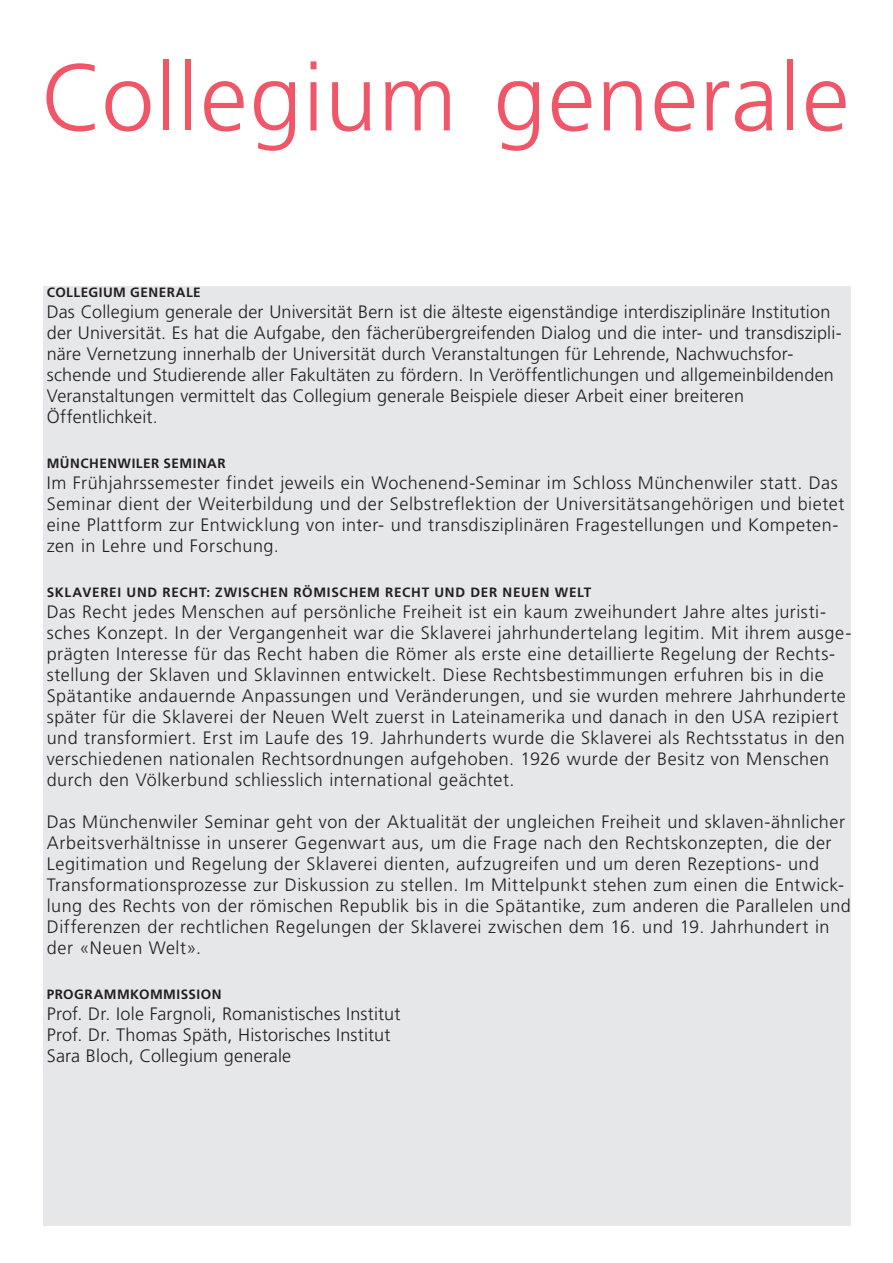
<style>
.page{position:relative;width:893px;height:1263px;background:#fff}
.page>*{position:absolute;margin:0;border:0;box-sizing:border-box;transform-origin:0 0}
.t1{font:300 94.5px "Frutiger LT Std";letter-spacing:.015em;color:#f05568}
.t2{font:300 18px/21px "Frutiger LT Std";letter-spacing:.03em;color:#231f20}
.t3{font:300 18px/21px "Frutiger LT Std";letter-spacing:.01em;color:#231f20}
.t4{font:700 13.5px "Frutiger LT Std";letter-spacing:.05em;color:#231f20}
</style>
<div class="page">
<div style="left:43px;top:286px;width:808px;height:940px;background:#e6e7e9"></div>
<h1 class="t1" style="left:41px;top:44px;width:810px">Collegium generale</h1>
<p class="t4" style="left:47px;top:285px;width:155px">COLLEGIUM GENERALE</p>
<p class="t3" style="left:47px;top:302px;width:796px">Das Collegium generale der Universität Bern ist die älteste eigenständige interdisziplinäre I nstitution der Universität. Es hat die Aufgabe, den fächerübergreifenden Dialog und die inter- und transdiszipli&shy;näre Vernetzung innerhalb der Universität durch Veranstaltungen für Lehrende, Nachwuchsfor&shy;schende und Studierende aller Fakultäten zu fördern. I n Veröffentlichungen und allgemeinbildenden Veranstaltungen vermittelt das Collegium generale Beispiele dieser Arbeit einer breiteren Öffentlichkeit.</p>
<p class="t4" style="left:47px;top:456px;width:34px">MÜNCHENWILER</p>
<p class="t4" style="left:164px;top:456px;width:18px">SEMINAR</p>
<p class="t2" style="left:47px;top:473px;width:799px">I m Frühjahrssemester findet jeweils ein Wochenend-Seminar im Schloss Münchenwiler statt. Das Seminar dient der Weiterbildung und der Selbstreflektion der Universitätsangehörigen und bietet eine Plattform zur Entwicklung von inter- und transdisziplinären Fragestellungen und Kompeten&shy;zen in Lehre und Forschung.</p>
<p class="t4" style="left:47px;top:585px;width:546px">SKLAVEREI UND RECHT: ZWISCHEN RÖMISCHEM RECHT UND DER NEUEN WELT</p>
<p class="t2" style="left:47px;top:602px;width:806px">Das Recht jedes Menschen auf persönliche Freiheit ist ein kaum zweihundert Jahre altes juristi&shy;sches Konzept. I n der Vergangenheit war die Sklaverei jahrhundertelang legitim. Mit ihrem ausge&shy;prägten I nteresse für das Recht haben die Römer als erste eine detaillierte Regelung der Rechts&shy;stellung der Sklaven und Sklavinnen entwickelt. Diese Rechtsbestimmungen erfuhren bis in die Spätantike andauernde Anpassungen und Veränderungen, und sie wurden mehrere Jahrhunderte später für die Sklaverei der Neuen Welt zuerst in Lateinamerika und danach in den USA rezipiert und transformiert. Erst im Laufe des 19. Jahrhunderts wurde die Sklaverei als Rechtsstatus in den verschiedenen nationalen Rechtsordnungen aufgehoben. 1926 wurde der Besitz von Menschen durch den Völkerbund schliesslich international geächtet.</p>
<p class="t2" style="left:47px;top:812px;width:806px">Das Münchenwiler Seminar geht von der Aktualität der ungleichen Freiheit und sklaven-ähnlicher Arbeitsverhältnisse in unserer Gegenwart aus, um die Frage nach den Rechtskonzepten, die der Legitimation und Regelung der Sklaverei dienten, aufzugreifen und um deren Rezeptions- und Transformationsprozesse zur Diskussion zu stellen. I m Mittelpunkt stehen zum einen die Entwick&shy;lung des Rechts von der römischen Republik bis in die Spätantike, zum anderen die Parallelen und Differenzen der rechtlichen Regelungen der Sklaverei zwischen dem 16. und 19. Jahrhundert in der «Neuen Welt».</p>
<p class="t4" style="left:47px;top:987px;width:176px">PROGRAMMKOMMISSION</p>
<p class="t3" style="left:47px;top:1004px;width:355px">Prof. Dr. Iole Fargnoli, Romanistisches I nstitut<br>Prof. Dr. Thomas Späth, H istorisches I nstitut<br>Sara Bloch, Collegium generale</p>
</div>
